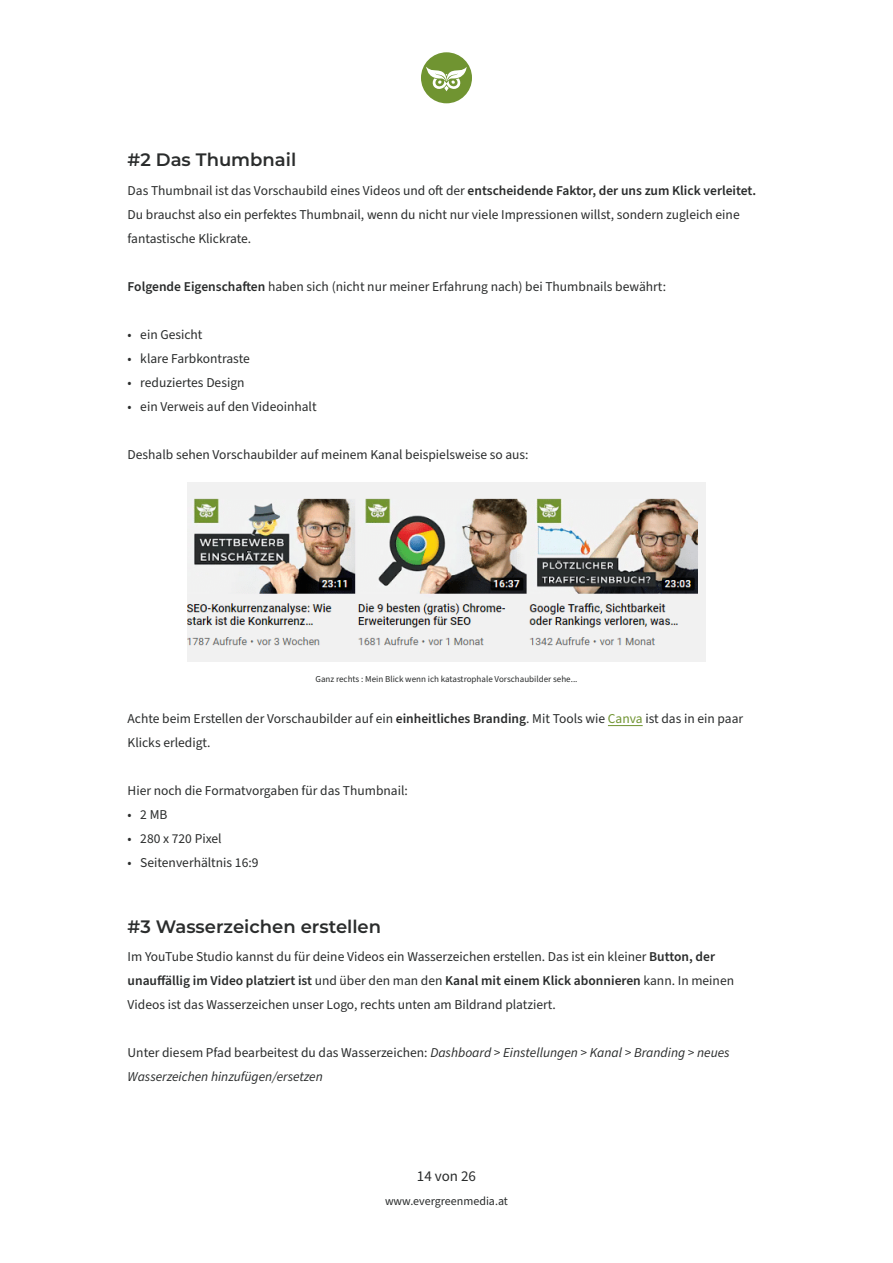
<style>
.page{position:relative;width:893px;height:1263px;background:#fff}
.page>*{position:absolute;margin:0;border:0;box-sizing:border-box;transform-origin:0 0}
.t1{font:600 18px "Montserrat";color:#2a2c2c}
.t2{font:15px "Source Sans Pro";color:#2a2c2c}
.t3{font:13.5px/24px "Source Sans Pro";color:#2a2c2c}
.t4{font:italic 13.5px/24px "Source Sans Pro";color:#2a2c2c}
.t5{font:12px "Source Sans Pro";color:#2a2c2c}
.t6{font:9px "Source Sans Pro";color:#2a2c2c}
.s1{font-weight:600}
.s2{color:#709431}
.s3{font-style:normal}
</style>
<div class="page">
<div style="left:421px;top:52px;width:51px;height:51px;background:#709431;border-radius:50%"></div>
<svg style="left:426px;top:67px;width:41px;height:24px"></svg>
<hr style="left:608px;top:725px;width:35px;height:1px;background:#709431">
<img style="left:188px;top:483px;width:517px;height:179px">
<h1 class="t1" style="left:128px;top:147px;width:170px">#2 Das Thumbnail</h1>
<p class="t3" style="left:128px;top:178px;width:630px">Das Thumbnail ist das Vorschaubild eines Videos und oft der <span class="s1">entscheidende Faktor, der uns zum Klick verleitet.<br></span>Du brauchst also ein perfektes Thumbnail, wenn du nicht nur viele Impressionen willst, sondern zugleich eine fantastische Klickrate.</p>
<p class="t3" style="left:128px;top:274px;width:540px"><span class="s1">Folgende Eigenschaften</span> haben sich (nicht nur meiner Erfahrung nach) bei Thumbnails bewährt:</p>
<p class="t3" style="left:128px;top:322px;width:76px">• ein Gesicht</p>
<p class="t3" style="left:128px;top:346px;width:124px">• klare Farbkontraste</p>
<p class="t3" style="left:128px;top:370px;width:118px">• reduziertes Design</p>
<p class="t3" style="left:128px;top:394px;width:191px">• ein Verweis auf den Videoinhalt</p>
<p class="t3" style="left:128px;top:442px;width:403px">Deshalb sehen Vorschaubilder auf meinem Kanal beispielsweise so aus:</p>
<p class="t6" style="left:315px;top:673px;width:264px">Ganz rechts : Mein Blick wenn ich katastrophale Vorschaubilder sehe...</p>
<p class="t3" style="left:128px;top:706px;width:617px">Achte beim Erstellen der Vorschaubilder auf ein <span class="s1">einheitliches Branding</span>. Mit Tools wie <span class="s2">Canva</span> ist das in ein paar<br>Klicks erledigt.</p>
<p class="t3" style="left:128px;top:778px;width:282px">Hier noch die Formatvorgaben für das Thumbnail:</p>
<p class="t3" style="left:128px;top:802px;width:41px">• 2 MB</p>
<p class="t3" style="left:128px;top:826px;width:96px">• 280 x 720 Pixel</p>
<p class="t3" style="left:128px;top:851px;width:132px">• Seitenverhältnis 16:9</p>
<h1 class="t1" style="left:128px;top:914px;width:255px">#3 Wasserzeichen erstellen</h1>
<p class="t3" style="left:128px;top:945px;width:608px">Im YouTube Studio kannst du für deine Videos ein Wasserzeichen erstellen. Das ist ein kleiner <span class="s1">Button, der unauffällig im Video platziert ist</span> und über den man den <span class="s1">Kanal mit einem Klick abonnieren</span> kann. In meinen<br>Videos ist das Wasserzeichen unser Logo, rechts unten am Bildrand platziert.</p>
<p class="t4" style="left:128px;top:1041px;width:604px"><span class="s3">Unter diesem Pfad bearbeitest du das Wasserzeichen:</span> Dashboard &gt; Einstellungen &gt; Kanal &gt; Branding &gt; neues<br>Wasserzeichen hinzufügen/ersetzen</p>
<p class="t2" style="left:417px;top:1165px;width:61px">14 von 26</p>
<p class="t5" style="left:385px;top:1193px;width:124px">www.evergreenmedia.at</p>
</div>
